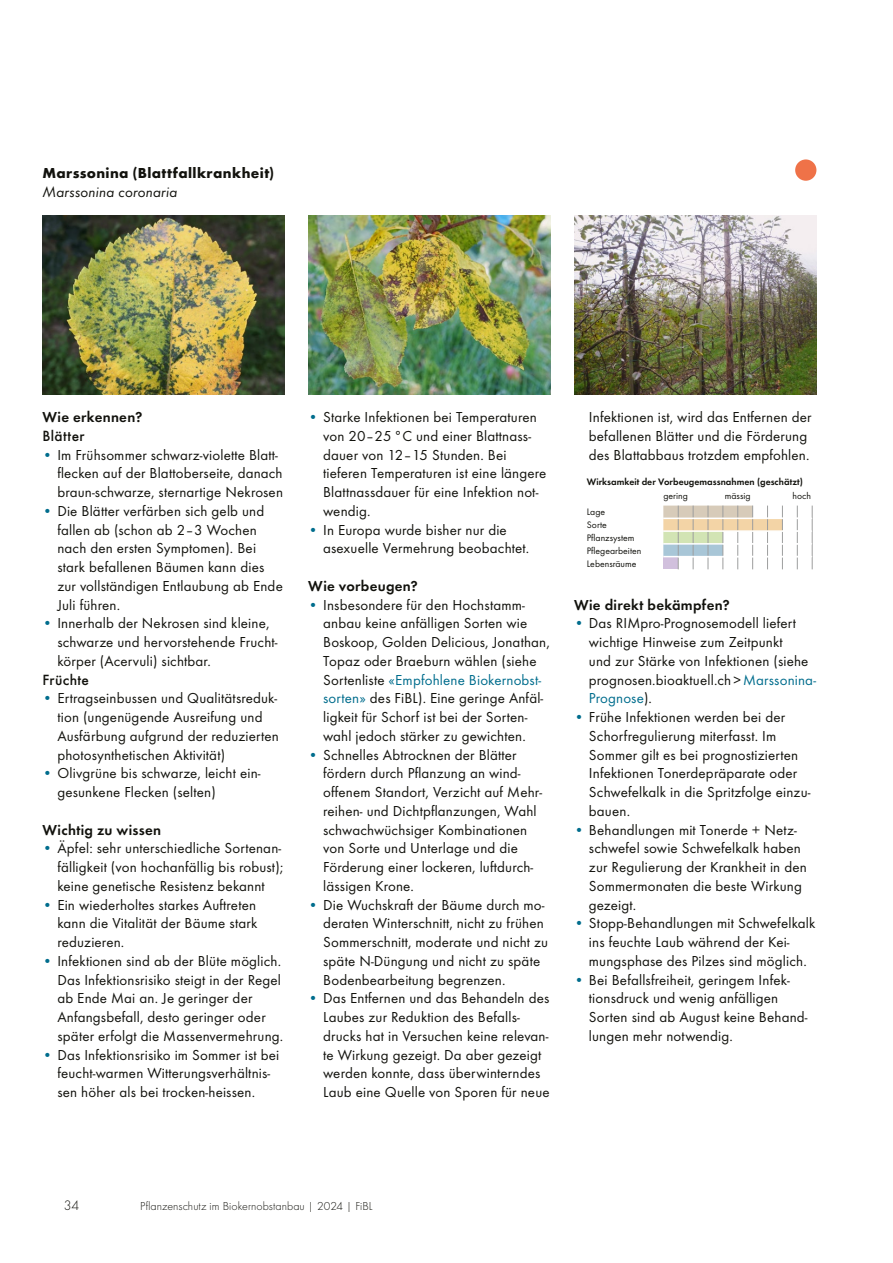
<style>
.page{position:relative;width:893px;height:1263px;background:#fff}
.page>*{position:absolute;margin:0;border:0;box-sizing:border-box;transform-origin:0 0}
.t1{font:italic 15.3px "Function Pro";letter-spacing:.01em;color:#12120d}
.t2{font:500 15.3px "Function Pro";letter-spacing:.025em;color:#12120d}
.t3{font:15px/18.8px "Function Pro";letter-spacing:.01em;color:#12120d}
.t4{font:600 15px "Function Pro";letter-spacing:.02em;color:#12120d}
.t5{font:700 15px "Function Pro";letter-spacing:.025em;color:#12120d}
.t6{font:300 14.25px "Function Pro";color:#12120d}
.t7{font:300 12px "Function Pro";letter-spacing:.005em;color:#12120d}
.t8{font:9.75px/12.9px "Function Pro";color:#12120d}
.t9{font:600 9.75px "Function Pro";color:#12120d}
.s1{color:#006d8d}
</style>
<div class="page">
<svg style="left:663px;top:506px;width:150px;height:63px"></svg>
<img style="left:43px;top:216px;width:242px;height:178px">
<img style="left:308px;top:216px;width:243px;height:178px">
<img style="left:574px;top:216px;width:242px;height:178px">
<div style="left:795px;top:159px;width:21px;height:22px;background:#ef7248;border-radius:50%"></div>
<p class="t5" style="left:43px;top:164px;width:233px">Marssonina (Blattfallkrankheit)</p>
<p class="t1" style="left:43px;top:183px;width:137px">Marssonina coronaria</p>
<p class="t4" style="left:43px;top:408px;width:101px">Wie erkennen?</p>
<p class="t2" style="left:43px;top:426px;width:44px">Blätter</p>
<p class="t3" style="left:57px;top:445px;width:227px;text-indent:-15px"><span class="s1">•</span> Im Frühsommer schwarz-violette Blatt&shy;flecken auf der Blattoberseite, danach braun-schwarze, sternartige Nekrosen</p>
<p class="t3" style="left:57px;top:501px;width:227px;text-indent:-15px"><span class="s1">•</span> Die Blätter verfärben sich gelb und fallen ab (schon ab 2–3 Wochen nach den ersten Symptomen). Bei stark befallenen Bäumen kann dies zur vollständigen Entlaubung ab Ende<br>Juli führen.</p>
<p class="t3" style="left:57px;top:614px;width:222px;text-indent:-15px"><span class="s1">•</span> Innerhalb der Nekrosen sind kleine, schwarze und hervorstehende Frucht&shy;körper (Acervuli) sichtbar.</p>
<p class="t2" style="left:43px;top:670px;width:48px">Früchte</p>
<p class="t3" style="left:57px;top:689px;width:223px;text-indent:-15px"><span class="s1">•</span> Ertragseinbussen und Qualitätsreduk&shy;tion (ungenügende Ausreifung und Ausfärbung aufgrund der reduzierten photosynthetischen Aktivität)</p>
<p class="t3" style="left:57px;top:764px;width:205px;text-indent:-15px"><span class="s1">•</span> Olivgrüne bis schwarze, leicht ein&shy;gesunkene Flecken (selten)</p>
<p class="t4" style="left:43px;top:820px;width:120px">Wichtig zu wissen</p>
<p class="t3" style="left:57px;top:839px;width:227px;text-indent:-15px"><span class="s1">•</span> Äpfel: sehr unterschiedliche Sortenan&shy;fälligkeit (von hochanfällig bis robust); keine genetische Resistenz bekannt</p>
<p class="t3" style="left:57px;top:895px;width:201px;text-align:justify;text-indent:-15px"><span class="s1">•</span> Ein wiederholtes starkes Auftreten kann die Vitalität der Bäume stark reduzieren.</p>
<p class="t3" style="left:57px;top:951px;width:227px;text-indent:-15px"><span class="s1">•</span> Infektionen sind ab der Blüte möglich.<br>Das Infektionsrisiko steigt in der Regel ab Ende Mai an. Je geringer der Anfangsbefall, desto geringer oder später erfolgt die Massenvermehrung.</p>
<p class="t3" style="left:57px;top:1045px;width:223px;text-indent:-15px"><span class="s1">•</span> Das Infektionsrisiko im Sommer ist bei feucht-warmen Witterungsverhältnis&shy;sen höher als bei trocken-heissen.</p>
<p class="t3" style="left:323px;top:408px;width:225px;text-indent:-15px"><span class="s1">•</span> Starke Infektionen bei Temperaturen von 20–25 °C und einer Blattnass&shy;dauer von 12–15 Stunden. Bei tieferen Temperaturen ist eine längere<br>Blattnassdauer für eine Infektion not&shy;wendig.</p>
<p class="t3" style="left:323px;top:520px;width:208px;text-indent:-15px"><span class="s1">•</span> In Europa wurde bisher nur die asexuelle Vermehrung beobachtet.</p>
<p class="t4" style="left:308px;top:577px;width:111px">Wie vorbeugen?</p>
<p class="t3" style="left:323px;top:595px;width:228px;text-indent:-15px"><span class="s1">•</span> Insbesondere für den Hochstamm&shy;anbau keine anfälligen Sorten wie Boskoop, Golden Delicious, Jonathan, Topaz oder Braeburn wählen (siehe Sortenliste <span class="s1">«Empfohlene Biokernobst&shy;sorten»</span> des FiBL). Eine geringe Anfäl&shy;ligkeit für Schorf ist bei der Sorten&shy;wahl jedoch stärker zu gewichten.</p>
<p class="t3" style="left:323px;top:745px;width:221px;text-indent:-15px"><span class="s1">•</span> Schnelles Abtrocknen der Blätter fördern durch Pflanzung an wind&shy;offenem Standort, Verzicht auf Mehr&shy;reihen- und Dichtpflanzungen, Wahl schwachwüchsiger Kombinationen von Sorte und Unterlage und die<br>Förderung einer lockeren, luftdurch&shy;lässigen Krone.</p>
<p class="t3" style="left:323px;top:895px;width:227px;text-indent:-15px"><span class="s1">•</span> Die Wuchskraft der Bäume durch mo&shy;deraten Winterschnitt, nicht zu frühen Sommerschnitt, moderate und nicht zu späte N-Düngung und nicht zu späte Bodenbearbeitung begrenzen.</p>
<p class="t3" style="left:323px;top:989px;width:228px;text-indent:-15px"><span class="s1">•</span> Das Entfernen und das Behandeln des Laubes zur Reduktion des Befalls&shy;drucks hat in Versuchen keine relevan&shy;te Wirkung gezeigt. Da aber gezeigt werden konnte, dass überwinterndes Laub eine Quelle von Sporen für neue</p>
<p class="t3" style="left:589px;top:408px;width:224px">Infektionen ist, wird das Entfernen der befallenen Blätter und die Förderung des Blattabbaus trotzdem empfohlen.</p>
<p class="t9" style="left:587px;top:476px;width:217px">Wirksamkeit der Vorbeugemassnahmen (geschätzt)</p>
<p class="t8" style="left:663px;top:489px;width:26px">gering</p>
<p class="t8" style="left:725px;top:489px;width:27px">mässig</p>
<p class="t8" style="left:793px;top:489px;width:20px">hoch</p>
<p class="t8" style="left:587px;top:506px;width:56px">Lage<br>Sorte<br>Pflanzsystem<br>Pflegearbeiten<br>Lebensräume</p>
<p class="t4" style="left:574px;top:595px;width:157px">Wie direkt bekämpfen?</p>
<p class="t3" style="left:589px;top:614px;width:229px;text-indent:-15px"><span class="s1">•</span> Das RIMpro-Prognosemodell liefert wichtige Hinweise zum Zeitpunkt<br>und zur Stärke von Infektionen (siehe prognosen.bioaktuell.ch &gt; <span class="s1">Marssonina-<br>Prognose</span>).</p>
<p class="t3" style="left:589px;top:708px;width:223px;text-indent:-15px"><span class="s1">•</span> Frühe Infektionen werden bei der<br>Schorfregulierung miterfasst. Im<br>Sommer gilt es bei prognostizierten<br>Infektionen Tonerdepräparate oder<br>Schwefelkalk in die Spritzfolge einzu&shy;bauen.</p>
<p class="t3" style="left:589px;top:820px;width:219px;text-indent:-15px"><span class="s1">•</span> Behandlungen mit Tonerde + Netz&shy;schwefel sowie Schwefelkalk haben zur Regulierung der Krankheit in den<br>Sommermonaten die beste Wirkung gezeigt.</p>
<p class="t3" style="left:589px;top:914px;width:228px;text-indent:-15px"><span class="s1">•</span> Stopp-Behandlungen mit Schwefelkalk ins feuchte Laub während der Kei&shy;mungsphase des Pilzes sind möglich.</p>
<p class="t3" style="left:589px;top:970px;width:220px;text-indent:-15px"><span class="s1">•</span> Bei Befallsfreiheit, geringem Infek&shy;tionsdruck und wenig anfälligen Sorten sind ab August keine Behand&shy;lungen mehr notwendig.</p>
<p class="t6" style="left:64px;top:1197px;width:17px">34</p>
<p class="t7" style="left:140px;top:1199px;width:234px">Pflanzenschutz im Biokernobstanbau | 2024 | FiBL</p>
</div>
